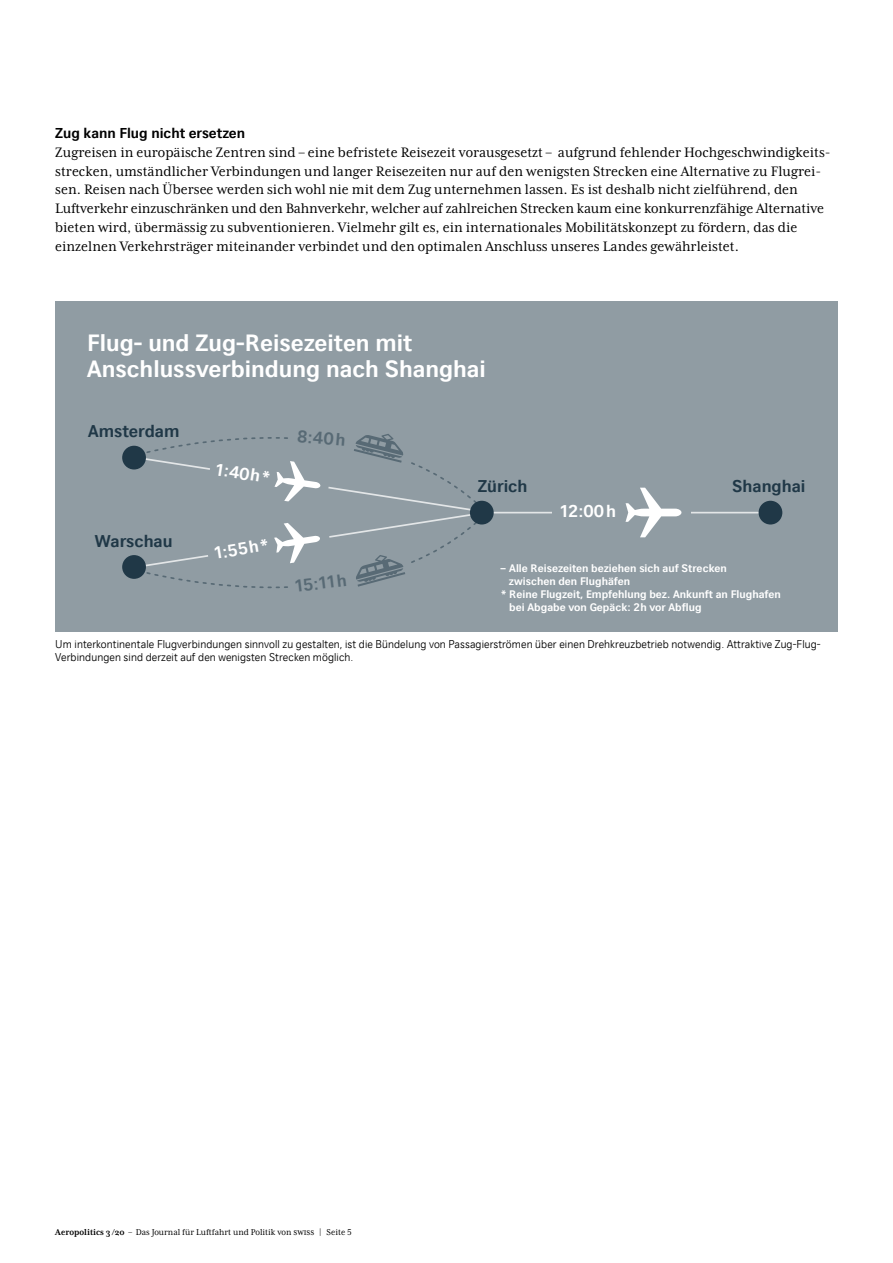
<style>
.page{position:relative;width:893px;height:1263px;background:#fff}
.page>*{position:absolute;margin:0;border:0;box-sizing:border-box;transform-origin:0 0}
.t1{font:700 23.4px/25.8px "CH Sans";color:#fff}
.t2{font:700 16.95px "CH Sans";color:#203847}
.t3{font:700 16.95px "CH Sans";color:#fff}
.t4{font:700 16.95px "CH Sans";color:#586a75}
.Lauftext__Master{font:15.75px/18.8px "Mrs Eaves XL Serif Nar OT";color:#000}
.Digital_Untertitel{font:700 14.25px "CH Sans";color:#000}
.Digital_Bildlegende{font:300 11.25px/13.5px "CH Sans";letter-spacing:.01em;color:#000}
.t5{font:700 10.8px "CH Sans";color:#fff}
.Lauftext__Master-2{font:9.75px "Mrs Eaves XL Serif Nar OT";color:#000}
.s1{font-weight:700}
</style>
<div class="page">
<div style="left:55px;top:301px;width:783px;height:330px;background:#909ca3"></div>
<hr style="left:482px;top:512px;width:292px;height:1px;background:#fff">
<div style="left:122px;top:555px;width:24px;height:24px;background:#203847;border-radius:50%"></div>
<div style="left:122px;top:446px;width:24px;height:23px;background:#203847;border-radius:50%"></div>
<div style="left:759px;top:501px;width:23px;height:23px;background:#203847;border-radius:50%"></div>
<div style="left:470px;top:501px;width:24px;height:23px;background:#203847;border-radius:50%"></div>
<svg style="left:130px;top:434px;width:353px;height:155px"></svg>
<div style="left:552px;top:504px;width:139px;height:15px;background:#909ca3"></div>
<svg style="left:625px;top:488px;width:56px;height:49px"></svg>
<p class="Digital_Untertitel" style="left:55px;top:124px;width:191px">Zug kann Flug nicht ersetzen</p>
<p class="Lauftext__Master" style="left:55px;top:143px;width:777px">Zugreisen in europäische Zentren sind – eine befristete Reisezeit vorausgesetzt – aufgrund fehlender Hochgeschwindigkeits&shy;strecken, umständlicher Verbindungen und langer Reisezeiten nur auf den wenigsten Strecken eine Alternative zu Flugrei&shy;sen. Reisen nach Übersee werden sich wohl nie mit dem Zug unternehmen lassen. Es ist deshalb nicht zielführend, den Luftverkehr einzuschränken und den Bahnverkehr, welcher auf zahlreichen Strecken kaum eine konkurrenzfähige Alternative bieten wird, übermässig zu subventionieren. Vielmehr gilt es, ein internationales Mobilitätskonzept zu fördern, das die einzelnen Verkehrsträger miteinander verbindet und den optimalen Anschluss unseres Landes gewährleistet.</p>
<p class="t1" style="left:87px;top:330px;width:400px">Flug- und Zug-Reisezeiten mit<br>Anschlussverbindung nach Shanghai</p>
<p class="t2" style="left:88px;top:421px;width:93px">Amsterdam</p>
<p class="t2" style="left:95px;top:530px;width:79px">Warschau</p>
<p class="t3" style="left:217px;top:458px;width:59px;rotate:9deg">1:40h*</p>
<p class="t3" style="left:212px;top:543px;width:59px;rotate:-9deg">1:55h*</p>
<p class="t4" style="left:298px;top:426px;width:50px;rotate:5deg">8:40h</p>
<p class="t4" style="left:293px;top:576px;width:54px;rotate:-7deg">15:11h</p>
<p class="t2" style="left:478px;top:476px;width:51px">Zürich</p>
<p class="t3" style="left:559px;top:500px;width:59px">12:00h</p>
<p class="t2" style="left:732px;top:476px;width:75px">Shanghai</p>
<p class="t5" style="left:500px;top:562px;width:228px">– Alle Reisezeiten beziehen sich auf Strecken</p>
<p class="t5" style="left:509px;top:575px;width:123px">zwischen den Flughäfen</p>
<p class="t5" style="left:500px;top:588px;width:282px">* Reine Flugzeit, Empfehlung bez. Ankunft an Flughafen</p>
<p class="t5" style="left:509px;top:601px;width:194px">bei Abgabe von Gepäck: 2h vor Abflug</p>
<p class="Digital_Bildlegende" style="left:55px;top:637px;width:767px">Um interkontinentale Flugverbindungen sinnvoll zu gestalten, ist die Bündelung von Passagierströmen über einen Drehkreuzbetrieb notwendig. Attraktive Zug-Flug-<br>Verbindungen sind derzeit auf den wenigsten Strecken möglich.</p>
<p class="Lauftext__Master-2" style="left:55px;top:1227px;width:298px"><span class="s1">Aeropolitics 3/20</span> – Das Journal für Luftfahrt und Politik von SWISS | Seite 5</p>
</div>
